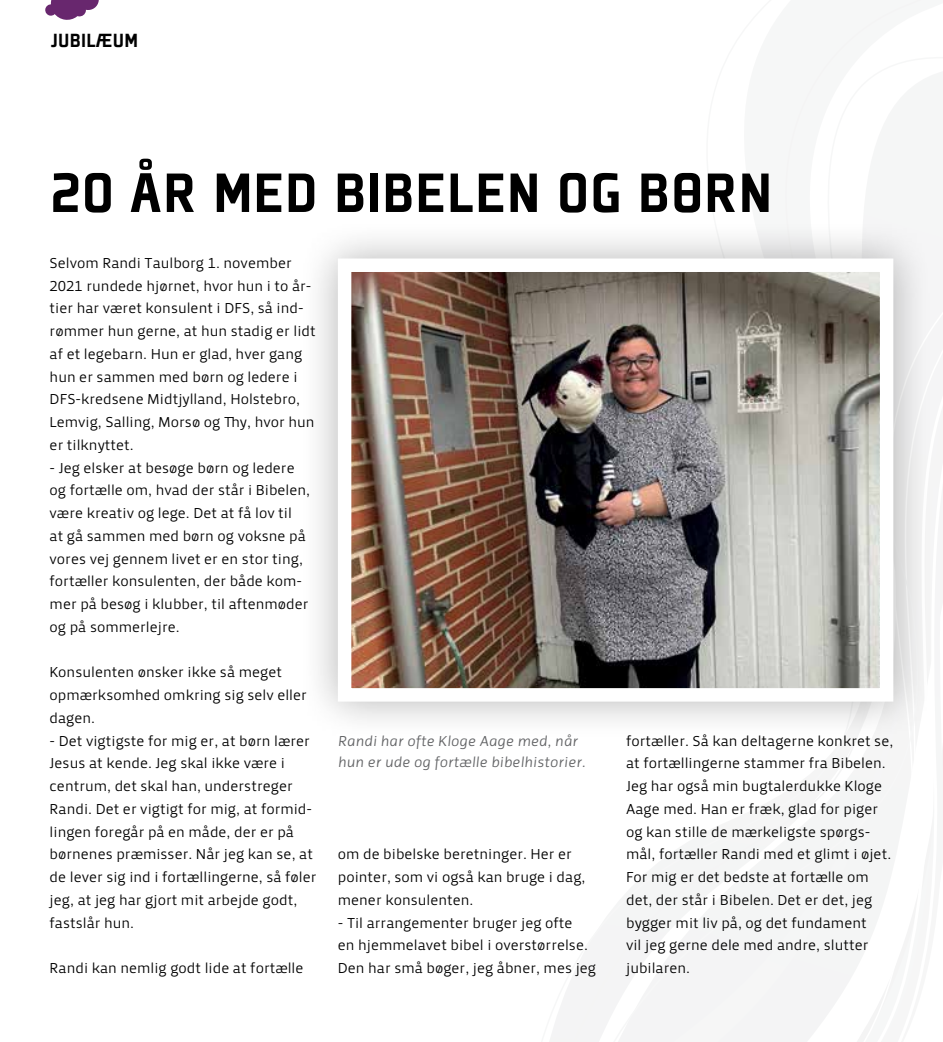
<style>
.page{position:relative;width:943px;height:1042px;background:#fff}
.page>*{position:absolute;margin:0;border:0;box-sizing:border-box;transform-origin:0 0}
.t1{font:900 60.9px "Plexes Pro";letter-spacing:.01em;color:#000}
.t2{font:900 21px "Plexes Pro";letter-spacing:.015em;color:#000}
.t3{font:14.88px/22.8px "Priva One Pro";color:#000}
.t4{font:14.88px/21px "Priva One Italic Pro";color:#636466}
</style>
<div class="page">
<svg style="left:550px;top:0;width:393px;height:1042px"></svg>
<svg style="left:50px;top:0;width:49px;height:20px"></svg>
<div style="left:73px;top:3px;width:13px;height:14px;background:#68276e;border-radius:6px"></div>
<div style="left:45px;top:4px;width:12px;height:12px;background:#68276e;border-radius:5px"></div>
<div style="left:298px;top:219px;width:635px;height:522px;background:#000;opacity:.3"></div>
<img style="left:352px;top:272px;width:527px;height:415px">
<h2 class="t2" style="left:51px;top:27px;width:89px">JUBILÆUM</h2>
<h1 class="t1" style="left:50px;top:155px;width:724px">20 ÅR MED BIBELEN OG BØRN</h1>
<p class="t3" style="left:50px;top:251px;width:267px">Selvom Randi Taulborg 1. november 2021 rundede hjørnet, hvor hun i to år&shy;tier har været konsulent i DFS, så ind&shy;rømmer hun gerne, at hun stadig er lidt af et legebarn. Hun er glad, hver gang hun er sammen med børn og ledere i DFS-kredsene Midtjylland, Holstebro, Lemvig, Salling, Morsø og Thy, hvor hun er tilknyttet.</p>
<p class="t3" style="left:50px;top:456px;width:262px">- Jeg elsker at besøge børn og ledere og fortælle om, hvad der står i Bibelen, være kreativ og lege. Det at få lov til<br>at gå sammen med børn og voksne på vores vej gennem livet er en stor ting, fortæller konsulenten, der både kom&shy;mer på besøg i klubber, til aftenmøder og på sommerlejre.</p>
<p class="t3" style="left:50px;top:661px;width:259px">Konsulenten ønsker ikke så meget opmærksomhed omkring sig selv eller dagen.</p>
<p class="t3" style="left:50px;top:729px;width:268px">- Det vigtigste for mig er, at børn lærer Jesus at kende. Jeg skal ikke være i centrum, det skal han, understreger Randi. Det er vigtigt for mig, at formid&shy;lingen foregår på en måde, der er på børnenes præmisser. Når jeg kan se, at de lever sig ind i fortællingerne, så føler jeg, at jeg har gjort mit arbejde godt, fastslår hun.</p>
<p class="t3" style="left:50px;top:956px;width:255px">Randi kan nemlig godt lide at fortælle</p>
<p class="t4" style="left:338px;top:730px;width:249px">Randi har ofte Kloge Aage med, når hun er ude og fortælle bibelhistorier.</p>
<p class="t3" style="left:626px;top:729px;width:269px">fortæller. Så kan deltagerne konkret se, at fortællingerne stammer fra Bibelen.<br>Jeg har også min bugtalerdukke Kloge Aage med. Han er fræk, glad for piger og kan stille de mærkeligste spørgs&shy;mål, fortæller Randi med et glimt i øjet.<br>For mig er det bedste at fortælle om det, der står i Bibelen. Det er det, jeg bygger mit liv på, og det fundament<br>vil jeg gerne dele med andre, slutter jubilaren.</p>
<p class="t3" style="left:338px;top:843px;width:249px">om de bibelske beretninger. Her er pointer, som vi også kan bruge i dag, mener konsulenten.</p>
<p class="t3" style="left:338px;top:911px;width:260px">- Til arrangementer bruger jeg ofte<br>en hjemmelavet bibel i overstørrelse.<br>Den har små bøger, jeg åbner, mes jeg</p>
</div>
